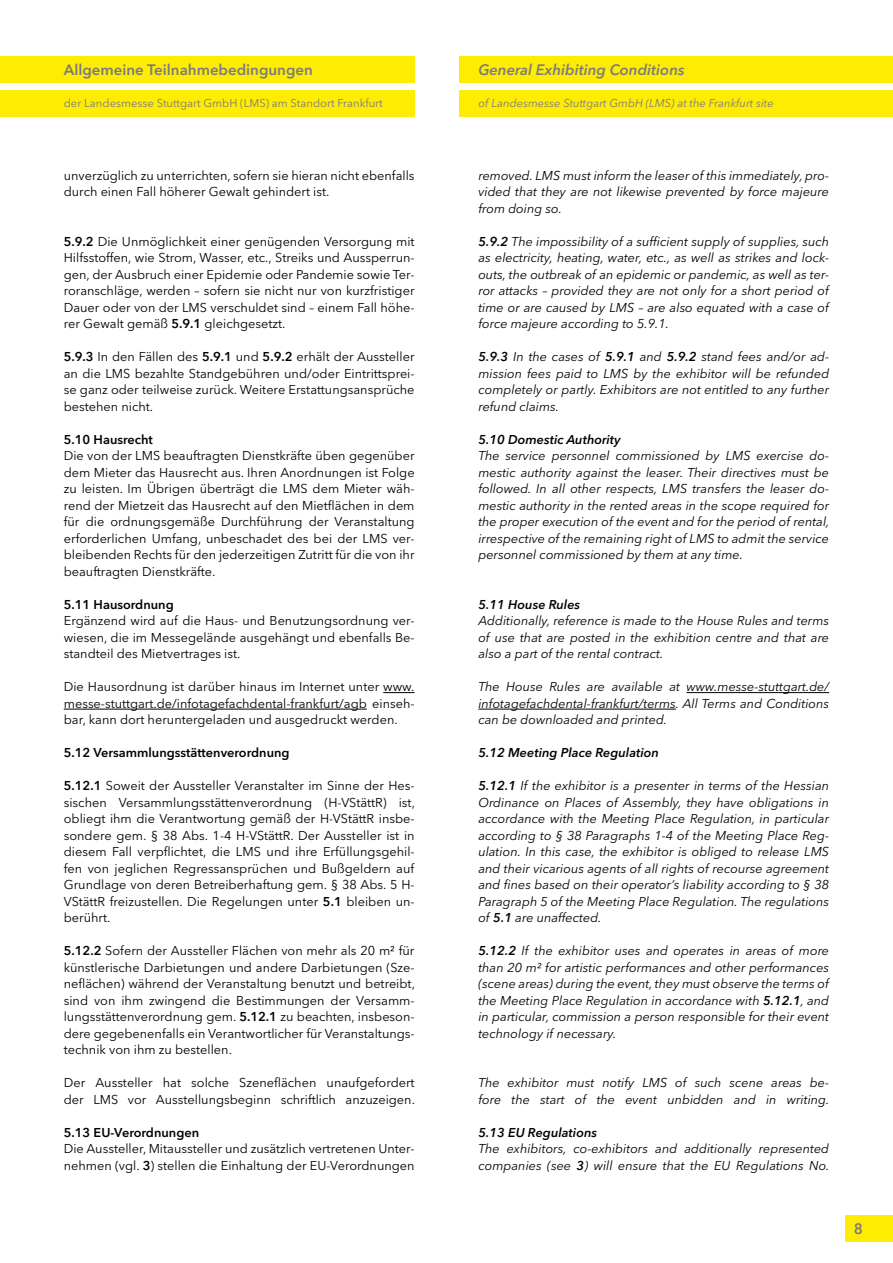
<style>
.page{position:relative;width:893px;height:1263px;background:#fff}
.page>*{position:absolute;margin:0;border:0;box-sizing:border-box;transform-origin:0 0}
.t1{font:600 15px "Avenir Next LT Pro";color:#7c7b7b}
.t2{font:italic 600 15px "Avenir Next LT Pro";color:#7c7b7b}
.t3{font:12.75px/16.5px "Avenir Next LT Pro";color:#000;text-align:justify}
.t4{font:italic 12.75px/16.5px "Avenir Next LT Pro";color:#000;text-align:justify}
.t5{font:600 12.75px "Avenir Next LT Pro";color:#000}
.t6{font:italic 600 12.75px "Avenir Next LT Pro";color:#000}
.t7{font:11.25px "Avenir Next LT Pro";color:#7c7b7b}
.t8{font:italic 11.25px "Avenir Next LT Pro";color:#7c7b7b}
.s1{font-weight:600}
</style>
<div class="page">
<div style="left:0;top:56px;width:415px;height:27px;background:#ffec03"></div>
<div style="left:459px;top:56px;width:434px;height:27px;background:#ffec03"></div>
<div style="left:0;top:90px;width:415px;height:27px;background:#ffec03"></div>
<div style="left:459px;top:90px;width:434px;height:27px;background:#ffec03"></div>
<div style="left:845px;top:1215px;width:48px;height:27px;background:#ffec03"></div>
<hr style="left:686px;top:692px;width:143px;height:1px;background:#000">
<hr style="left:478px;top:709px;width:198px;height:1px;background:#000">
<hr style="left:383px;top:692px;width:32px;height:1px;background:#000">
<hr style="left:64px;top:709px;width:303px;height:1px;background:#000">
<p class="t1" style="left:64px;top:61px;width:251px">Allgemeine Teilnahmebedingungen</p>
<p class="t7" style="left:64px;top:96px;width:320px">der Landesmesse Stuttgart GmbH (LMS) am Standort Frankfurt</p>
<p class="t3" style="left:64px;top:167px;width:352px">unverzüglich zu unterrichten, sofern sie hieran nicht ebenfalls durch einen Fall höherer Gewalt gehindert ist.</p>
<p class="t3" style="left:64px;top:233px;width:352px"><span class="s1">5.9.2</span> Die Unmöglichkeit einer genügenden Versorgung mit Hilfsstoffen, wie Strom, Wasser, etc., Streiks und Aussperrun&shy;gen, der Ausbruch einer Epidemie oder Pandemie sowie Ter&shy;roranschläge, werden – sofern sie nicht nur von kurzfristiger Dauer oder von der LMS verschuldet sind – einem Fall höhe&shy;rer Gewalt gemäß <span class="s1">5.9.1</span> gleichgesetzt.</p>
<p class="t3" style="left:64px;top:349px;width:352px"><span class="s1">5.9.3</span> In den Fällen des <span class="s1">5.9.1</span> und <span class="s1">5.9.2</span> erhält der Aussteller an die LMS bezahlte Standgebühren und/oder Eintrittsprei&shy;se ganz oder teilweise zurück. Weitere Erstattungsansprüche bestehen nicht.</p>
<p class="t5" style="left:64px;top:432px;width:90px">5.10 Hausrecht</p>
<p class="t3" style="left:64px;top:448px;width:352px">Die von der LMS beauftragten Dienstkräfte üben gegenüber dem Mieter das Hausrecht aus. Ihren Anordnungen ist Folge zu leisten. Im Übrigen überträgt die LMS dem Mieter wäh&shy;rend der Mietzeit das Hausrecht auf den Mietflächen in dem für die ordnungsgemäße Durchführung der Veranstaltung erforderlichen Umfang, unbeschadet des bei der LMS ver&shy;bleibenden Rechts für den jederzeitigen Zutritt für die von ihr beauftragten Dienstkräfte.</p>
<p class="t5" style="left:64px;top:597px;width:111px">5.11 Hausordnung</p>
<p class="t3" style="left:64px;top:613px;width:352px">Ergänzend wird auf die Haus- und Benutzungsordnung ver&shy;wiesen, die im Messegelände ausgehängt und ebenfalls Be&shy;standteil des Mietvertrages ist.</p>
<p class="t3" style="left:64px;top:679px;width:352px">Die Hausordnung ist darüber hinaus im Internet unter www. messe-stuttgart.de/infotagefachdental-frankfurt/agb einseh&shy;bar, kann dort heruntergeladen und ausgedruckt werden.</p>
<p class="t5" style="left:64px;top:745px;width:227px">5.12 Versammlungsstättenverordnung</p>
<p class="t3" style="left:64px;top:778px;width:353px"><span class="s1">5.12.1</span> Soweit der Aussteller Veranstalter im Sinne der Hes&shy;sischen Versammlungsstättenverordnung (H-VStättR) ist, obliegt ihm die Verantwortung gemäß der H-VStättR insbe&shy;sondere gem. § 38 Abs. 1-4 H-VStättR. Der Aussteller ist in diesem Fall verpflichtet, die LMS und ihre Erfüllungsgehil&shy;fen von jeglichen Regressansprüchen und Bußgeldern auf Grundlage von deren Betreiberhaftung gem. § 38 Abs. 5 H-VStättR freizustellen. Die Regelungen unter <span class="s1">5.1</span> bleiben un&shy;berührt.</p>
<p class="t3" style="left:64px;top:942px;width:353px"><span class="s1">5.12.2</span> Sofern der Aussteller Flächen von mehr als 20 m² für künstlerische Darbietungen und andere Darbietungen (Sze&shy;neflächen) während der Veranstaltung benutzt und betreibt, sind von ihm zwingend die Bestimmungen der Versamm&shy;lungsstättenverordnung gem. <span class="s1">5.12.1</span> zu beachten, insbeson&shy;dere gegebenenfalls ein Verantwortlicher für Veranstaltungs&shy;technik von ihm zu bestellen.</p>
<p class="t3" style="left:64px;top:1074px;width:353px">Der Aussteller hat solche Szeneflächen unaufgefordert der LMS vor Ausstellungsbeginn schriftlich anzuzeigen.</p>
<p class="t5" style="left:64px;top:1124px;width:137px">5.13 EU-Verordnungen</p>
<p class="t3" style="left:64px;top:1140px;width:352px">Die Aussteller, Mitaussteller und zusätzlich vertretenen Unter&shy;nehmen (vgl. <span class="s1">3</span>) stellen die Einhaltung der EU-Verordnungen</p>
<p class="t2" style="left:478px;top:61px;width:208px">General Exhibiting Conditions</p>
<p class="t8" style="left:478px;top:96px;width:297px">of Landesmesse Stuttgart GmbH (LMS) at the Frankfurt site</p>
<p class="t4" style="left:478px;top:167px;width:352px">removed. LMS must inform the leaser of this immediately, pro&shy;vided that they are not likewise prevented by force majeure from doing so.</p>
<p class="t4" style="left:478px;top:233px;width:352px"><span class="s1">5.9.2</span> The impossibility of a sufficient supply of supplies, such as electricity, heating, water, etc., as well as strikes and lock&shy;outs, the outbreak of an epidemic or pandemic, as well as ter&shy;ror attacks – provided they are not only for a short period of time or are caused by LMS – are also equated with a case of force majeure according to 5.9.1.</p>
<p class="t4" style="left:478px;top:349px;width:352px"><span class="s1">5.9.3</span> In the cases of <span class="s1">5.9.1</span> and <span class="s1">5.9.2</span> stand fees and/or ad&shy;mission fees paid to LMS by the exhibitor will be refunded completely or partly. Exhibitors are not entitled to any further refund claims.</p>
<p class="t6" style="left:478px;top:432px;width:144px">5.10 Domestic Authority</p>
<p class="t4" style="left:478px;top:448px;width:353px">The service personnel commissioned by LMS exercise do&shy;mestic authority against the leaser. Their directives must be followed. In all other respects, LMS transfers the leaser do&shy;mestic authority in the rented areas in the scope required for the proper execution of the event and for the period of rental, irrespective of the remaining right of LMS to admit the service personnel commissioned by them at any time.</p>
<p class="t6" style="left:478px;top:597px;width:103px">5.11 House Rules</p>
<p class="t4" style="left:478px;top:613px;width:352px">Additionally, reference is made to the House Rules and terms of use that are posted in the exhibition centre and that are also a part of the rental contract.</p>
<p class="t4" style="left:478px;top:679px;width:352px">The House Rules are available at www.messe-stuttgart.de/ infotagefachdental-frankfurt/terms. All Terms and Conditions can be downloaded and printed.</p>
<p class="t6" style="left:478px;top:745px;width:182px">5.12 Meeting Place Regulation</p>
<p class="t4" style="left:478px;top:778px;width:352px"><span class="s1">5.12.1</span> If the exhibitor is a presenter in terms of the Hessian Ordinance on Places of Assembly, they have obligations in accordance with the Meeting Place Regulation, in particular according to § 38 Paragraphs 1-4 of the Meeting Place Reg&shy;ulation. In this case, the exhibitor is obliged to release LMS and their vicarious agents of all rights of recourse agreement and fines based on their operator’s liability according to § 38<br>Paragraph 5 of the Meeting Place Regulation. The regulations of <span class="s1">5.1</span> are unaffected.</p>
<p class="t4" style="left:478px;top:942px;width:352px"><span class="s1">5.12.2</span> If the exhibitor uses and operates in areas of more than 20 m² for artistic performances and other performances (scene areas) during the event, they must observe the terms of the Meeting Place Regulation in accordance with <span class="s1">5.12.1</span>, and in particular, commission a person responsible for their event technology if necessary.</p>
<p class="t4" style="left:478px;top:1074px;width:353px">The exhibitor must notify LMS of such scene areas be&shy;fore the start of the event unbidden and in writing.</p>
<p class="t6" style="left:478px;top:1124px;width:120px">5.13 EU Regulations</p>
<p class="t4" style="left:478px;top:1140px;width:353px">The exhibitors, co-exhibitors and additionally represented companies (see <span class="s1">3</span>) will ensure that the EU Regulations No.</p>
<p class="t1" style="left:854px;top:1219px;width:11px">8</p>
</div>
